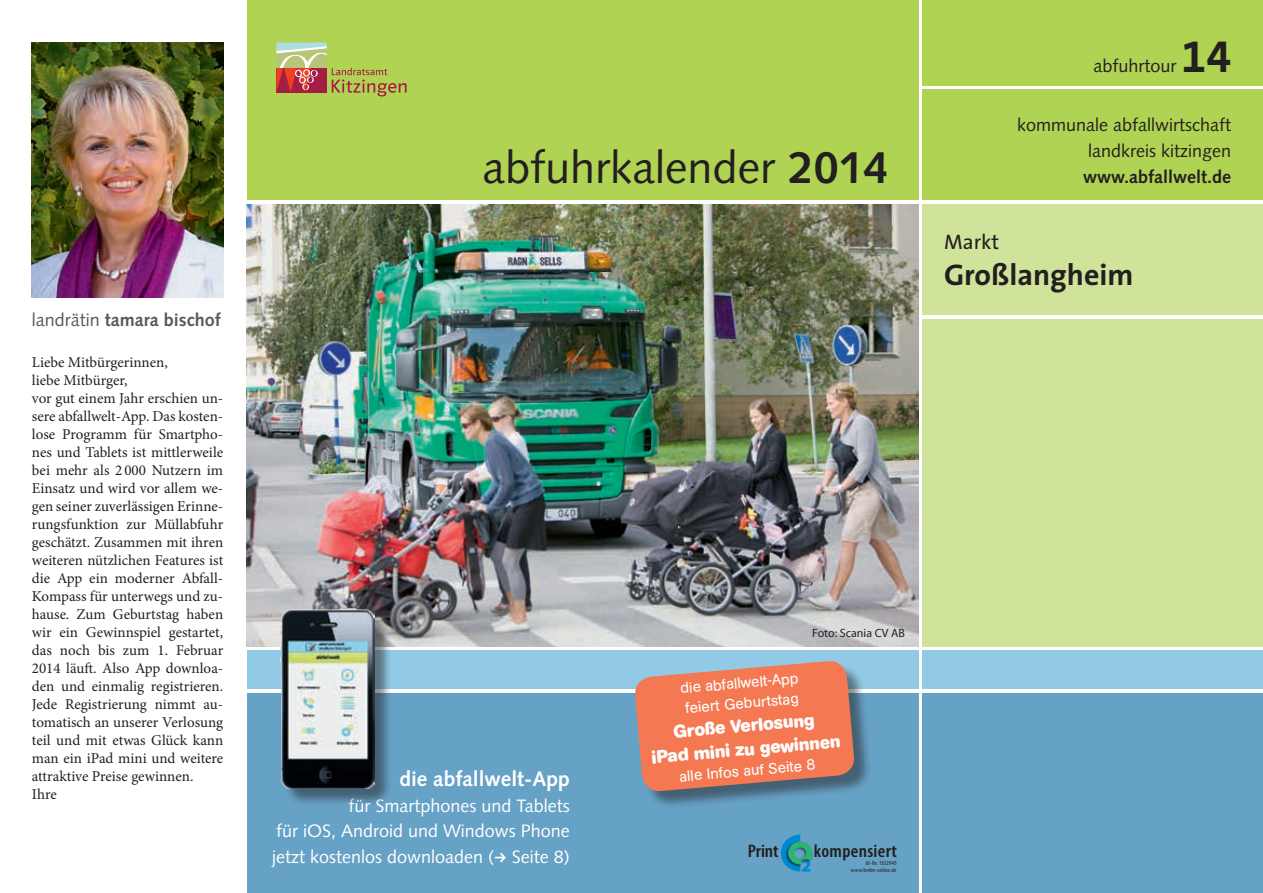
<style>
.page{position:relative;width:1263px;height:893px;background:#fff}
.page>*{position:absolute;margin:0;border:0;box-sizing:border-box;transform-origin:0 0}
.t1{font:45px "Syntax LT Std";color:#231f20}
.t2{font:45px "The Sans Bold Expert";color:#231f20}
.t3{font:700 30px "The Sans";color:#231f20}
.t4{font:700 21px "Syntax LT Std";color:#fff}
.t5{font:21px "The Sans";color:#231f20}
.t6{font:600 condensed 18.3px "Myriad Pro";letter-spacing:.015em;color:#231f20;scale:1.05 1}
.t7{font:18px/25.8px "Syntax LT Std";color:#fff;text-align:justify}
.t8{font:18px/25.8px "Syntax LT Std";color:#231f20;text-align:right}
.t9{font:700 18px/23.7px "AG Book Rounded";color:#fff;text-align:center}
.t10{font:700 18px "Syntax LT Std";color:#57585a}
.t11{font:700 18px "Syntax LT Std";color:#231f20}
.t12{font:15px/18px "Minion Pro";color:#231f20}
.t13{font:15px/20.1px "AG Book Rounded";color:#fff}
.t14{font:12px "Myriad Pro";color:#231f20}
.t15{font:condensed 6.15px/6.1px "Myriad Pro";letter-spacing:.035em;color:#231f20;text-align:right;scale:1.05 1}
.s1{font-weight:400}
.s2{font-weight:700}
</style>
<div class="page">
<div style="left:247px;top:693px;width:671px;height:200px;background:#66a1c6"></div>
<div style="left:923px;top:693px;width:340px;height:200px;background:#66a1c6"></div>
<img style="left:247px;top:204px;width:671px;height:442px">
<img style="left:32px;top:43px;width:191px;height:255px">
<div style="left:923px;top:0;width:340px;height:85px;background:#b0d354"></div>
<div style="left:923px;top:204px;width:340px;height:111px;background:#d0e39a"></div>
<div style="left:923px;top:319px;width:340px;height:327px;background:#d0e39a"></div>
<div style="left:923px;top:89px;width:340px;height:111px;background:#b0d354"></div>
<div style="left:247px;top:0;width:671px;height:200px;background:#b0d354"></div>
<div style="left:247px;top:651px;width:671px;height:38px;background:#92cae5"></div>
<div style="left:923px;top:651px;width:340px;height:38px;background:#92cae5"></div>
<div style="left:637px;top:663px;width:235px;height:146px;background:#231f20;opacity:.5"></div>
<svg style="left:635px;top:661px;width:220px;height:131px;background:#dd7d62"></svg>
<svg style="left:276px;top:43px;width:131px;height:54px"></svg>
<div style="left:283px;top:610px;width:110px;height:197px;background:#231f20;opacity:.5"></div>
<img style="left:281px;top:608px;width:93px;height:180px">
<svg style="left:781px;top:835px;width:31px;height:36px"></svg>
<p class="t10" style="left:32px;top:309px;width:190px"><span class="s1">landrätin</span> tamara bischof</p>
<p class="t12" style="left:32px;top:353px;width:193px">Liebe Mitbürgerinnen,<br>liebe Mitbürger,<br>vor gut einem Jahr erschien un&shy;sere abfallwelt-App. Das kosten&shy;lose Programm für Smartpho&shy;nes und Tablets ist mittlerweile bei mehr als 2 000 Nutzern im<br>Einsatz und wird vor allem we&shy;gen seiner zuverlässigen Erinne&shy;rungsfunktion zur Müllabfuhr geschätzt. Zusammen mit ihren weiteren nützlichen Features ist die App ein moderner Abfall-<br>Kompass für unterwegs und zu&shy;hause. Zum Geburtstag haben wir ein Gewinnspiel gestartet, das noch bis zum 1. Februar<br>2014 läuft. Also App downloa&shy;den und einmalig registrieren.<br>Jede Registrierung nimmt au&shy;tomatisch an unserer Verlosung teil und mit etwas Glück kann man ein iPad mini und weitere attraktive Preise gewinnen.<br>Ihre</p>
<h1 class="t1" style="left:483px;top:141px;width:408px">abfuhrkalender <span class="s2">2014</span></h1>
<h1 class="t2" style="left:1181px;top:28px;width:51px">14</h1>
<p class="t8" style="left:1093px;top:53px;width:85px">abfuhrtour</p>
<p class="t8" style="left:1017px;top:112px;width:216px">kommunale abfallwirtschaft landkreis kitzingen</p>
<p class="t11" style="left:1083px;top:166px;width:150px">www.abfallwelt.de</p>
<h3 class="t5" style="left:944px;top:229px;width:57px">Markt</h3>
<h2 class="t3" style="left:944px;top:256px;width:191px">Großlangheim</h2>
<h3 class="t4" style="left:399px;top:766px;width:172px">die abfallwelt-App</h3>
<p class="t7" style="left:272px;top:792px;width:299px;text-indent:76px">für Smartphones und Tablets für iOS, Android und Windows Phone jetzt kostenlos downloaden ( Seite 8)</p>
<p class="t14" style="left:812px;top:625px;width:94px">Foto: Scania CV AB</p>
<p class="t13" style="left:680px;top:678px;width:120px;rotate:-5deg">die abfallwelt-App feiert Geburtstag</p>
<p class="t9" style="left:649px;top:723px;width:191px;rotate:-5deg">Große Verlosung<br>iPad mini zu gewinnen</p>
<p class="t13" style="left:678px;top:766px;width:138px;rotate:-5deg">alle Infos auf Seite 8</p>
<p class="t6" style="left:748px;top:840px;width:31px">Print</p>
<p class="t6" style="left:814px;top:840px;width:81px">kompensiert</p>
<p class="t15" style="left:851px;top:860px;width:45px">Id-Nr. 1332940 www.bvdm-online.de</p>
</div>
